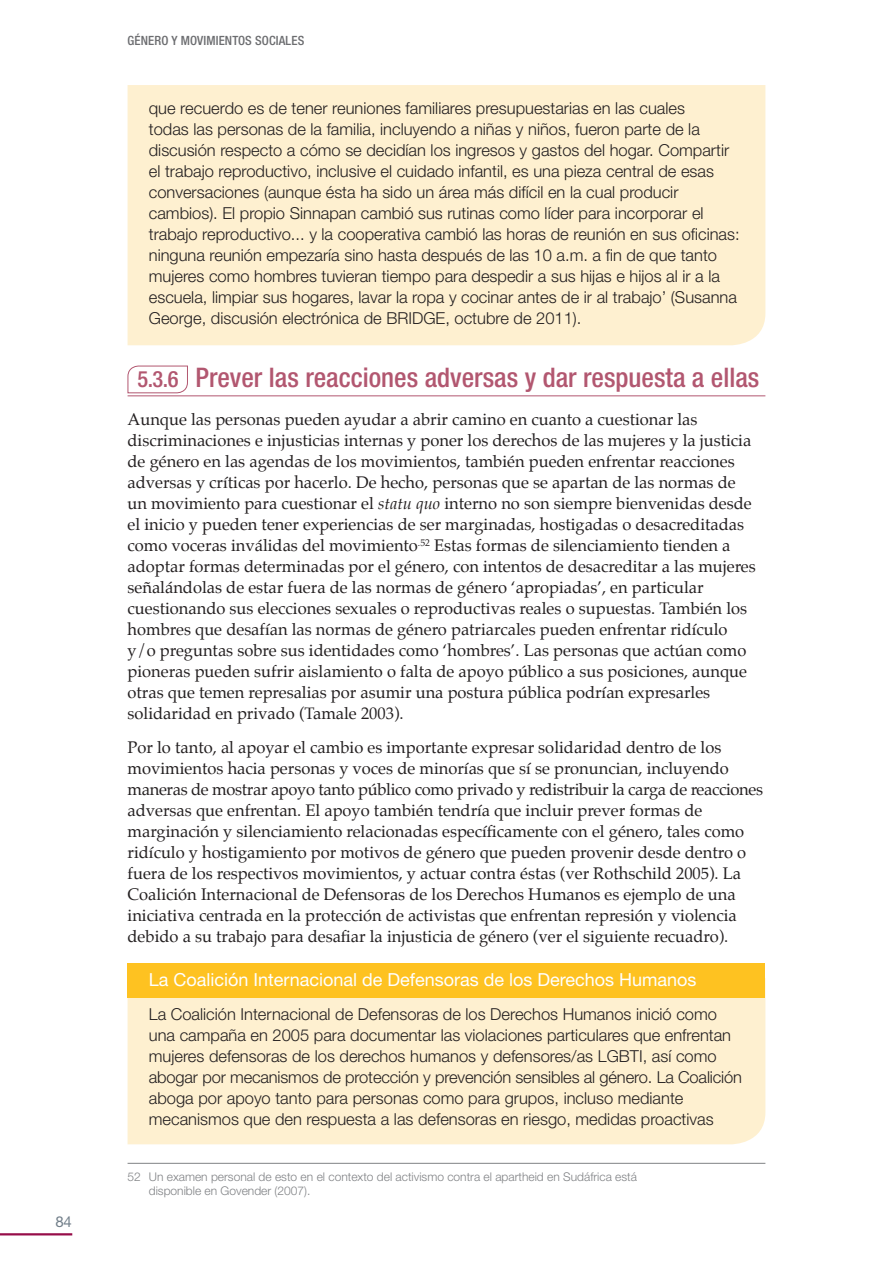
<style>
.page{position:relative;width:893px;height:1263px;background:#fff}
.page>*{position:absolute;margin:0;border:0;box-sizing:border-box;transform-origin:0 0}
.Section_heading_ligh{font:500 condensed 27px "Helvetica Neue LT Std";color:#b25770}
.t1{font:500 condensed 22.5px "Helvetica Neue LT Std";color:#b25770}
.In_box_title{font:18px "Helvetica Neue LT Std";color:#fff}
._11pt_Palatino_BodyC{font:16.5px/21px "Palatino";color:#231f20}
.In_box_body_copy{font:300 16.5px/21px "Helvetica Neue LT Std";color:#231f20}
.t2{font:15px "Helvetica Neue LT Std";color:#727f8a}
.t3{font:500 condensed 12.75px "Helvetica Neue LT Std";letter-spacing:.01em;color:#6c6d70}
.Footnote{font:300 12px/14.2px "Helvetica Neue LT Std";color:#808285}
.s1{font-style:italic}
</style>
<div class="page">
<hr style="left:0;top:1233px;width:72px;height:2px;background:#970d49">
<div style="left:128px;top:997px;width:637px;height:147px;background:#fef0d0"></div>
<div style="left:128px;top:85px;width:637px;height:260px;background:#fef0d0"></div>
<div style="left:128px;top:963px;width:637px;height:34px;background:#fec221"></div>
<hr style="left:128px;top:395px;width:637px;height:1px;background:#b25770">
<svg style="left:127px;top:365px;width:61px;height:29px"></svg>
<hr style="left:128px;top:1163px;width:637px;height:1px;background:#808285">
<p class="t2" style="left:56px;top:1212px;width:18px">84</p>
<p class="t3" style="left:128px;top:33px;width:178px">GÉNERO Y MOVIMIENTOS SOCIALES</p>
<p class="In_box_body_copy" style="left:149px;top:97px;width:592px">que recuerdo es de tener reuniones familiares presupuestarias en las cuales<br>todas las personas de la familia, incluyendo a niñas y niños, fueron parte de la discusión respecto a cómo se decidían los ingresos y gastos del hogar. Compartir el trabajo reproductivo, inclusive el cuidado infantil, es una pieza central de esas conversaciones (aunque ésta ha sido un área más difícil en la cual producir cambios). El propio Sinnapan cambió sus rutinas como líder para incorporar el trabajo reproductivo... y la cooperativa cambió las horas de reunión en sus oficinas: ninguna reunión empezaría sino hasta después de las 10 a.m. a fin de que tanto mujeres como hombres tuvieran tiempo para despedir a sus hijas e hijos al ir a la escuela, limpiar sus hogares, lavar la ropa y cocinar antes de ir al trabajo’ (Susanna George, discusión electrónica de BRIDGE, octubre de 2011).</p>
<p class="t1" style="left:137px;top:366px;width:43px">5.3.6</p>
<p class="Section_heading_ligh" style="left:196px;top:361px;width:565px">Prever las reacciones adversas y dar respuesta a ellas</p>
<p class="_11pt_Palatino_BodyC" style="left:128px;top:409px;width:630px">Aunque las personas pueden ayudar a abrir camino en cuanto a cuestionar las discriminaciones e injusticias internas y poner los derechos de las mujeres y la justicia de género en las agendas de los movimientos, también pueden enfrentar reacciones adversas y críticas por hacerlo. De hecho, personas que se apartan de las normas de un movimiento para cuestionar el <span class="s1">statu quo</span> interno no son siempre bienvenidas desde el inicio y pueden tener experiencias de ser marginadas, hostigadas o desacreditadas como voceras inválidas del movimiento<sup>.52</sup> Estas formas de silenciamiento tienden a adoptar formas determinadas por el género, con intentos de desacreditar a las mujeres señalándolas de estar fuera de las normas de género ‘apropiadas’, en particular cuestionando sus elecciones sexuales o reproductivas reales o supuestas. También los hombres que desafían las normas de género patriarcales pueden enfrentar ridículo y/o preguntas sobre sus identidades como ‘hombres’. Las personas que actúan como pioneras pueden sufrir aislamiento o falta de apoyo público a sus posiciones, aunque otras que temen represalias por asumir una postura pública podrían expresarles solidaridad en privado (Tamale 2003).</p>
<p class="_11pt_Palatino_BodyC" style="left:128px;top:736px;width:637px">Por lo tanto, al apoyar el cambio es importante expresar solidaridad dentro de los movimientos hacia personas y voces de minorías que sí se pronuncian, incluyendo maneras de mostrar apoyo tanto público como privado y redistribuir la carga de reacciones adversas que enfrentan. El apoyo también tendría que incluir prever formas de marginación y silenciamiento relacionadas específicamente con el género, tales como ridículo y hostigamiento por motivos de género que pueden provenir desde dentro o fuera de los respectivos movimientos, y actuar contra éstas (ver Rothschild 2005). La Coalición Internacional de Defensoras de los Derechos Humanos es ejemplo de una iniciativa centrada en la protección de activistas que enfrentan represión y violencia debido a su trabajo para desafiar la injusticia de género (ver el siguiente recuadro).</p>
<p class="In_box_title" style="left:149px;top:969px;width:549px">La Coalición Internacional de Defensoras de los Derechos Humanos</p>
<p class="In_box_body_copy" style="left:149px;top:1003px;width:595px">La Coalición Internacional de Defensoras de los Derechos Humanos inició como una campaña en 2005 para documentar las violaciones particulares que enfrentan mujeres defensoras de los derechos humanos y defensores/as LGBTI, así como abogar por mecanismos de protección y prevención sensibles al género. La Coalición aboga por apoyo tanto para personas como para grupos, incluso mediante mecanismos que den respuesta a las defensoras en riesgo, medidas proactivas</p>
<p class="Footnote" style="left:149px;top:1169px;width:490px;text-indent:-21px">52 Un examen personal de esto en el contexto del activismo contra el apartheid en Sudáfrica está disponible en Govender (2007).</p>
</div>
